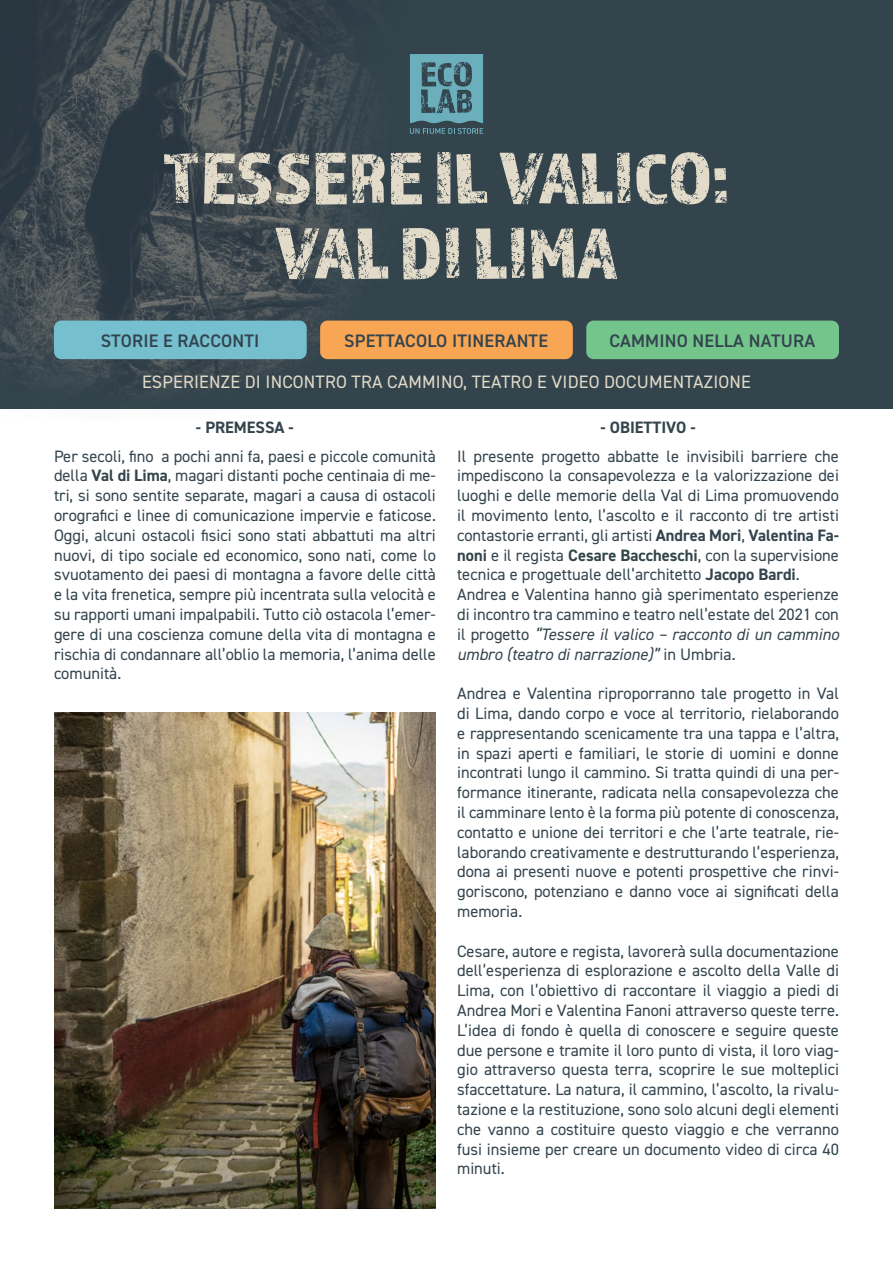
<style>
.page{position:relative;width:893px;height:1263px;background:#fff}
.page>*{position:absolute;margin:0;border:0;box-sizing:border-box;transform-origin:0 0}
.t1{font:75px/75px "Almaq Rough";color:#e3dbc9;text-align:center}
.t2{font:600 18.15px "DIN2014";letter-spacing:.01em;color:#33444d}
.t3{font:18px "DIN2014";letter-spacing:.01em;color:#e3dbc9}
.t4{font:16.5px/19.8px "DIN2014";color:#33444d;text-align:justify}
.t5{font:700 16.5px "DIN2014";color:#33444d}
.s1{font-weight:700}
.s2{font-style:italic}
</style>
<div class="page">
<div style="left:0;top:0;width:893px;height:408px;background:#33444d"></div>
<img style="left:0;top:0;width:564px;height:409px">
<img style="left:54px;top:712px;width:382px;height:497px">
<div style="left:54px;top:321px;width:253px;height:38px;background:#75bfcf;border-radius:7px"></div>
<div style="left:320px;top:321px;width:253px;height:38px;background:#f9a654;border-radius:7px"></div>
<div style="left:586px;top:321px;width:253px;height:38px;background:#74c58b;border-radius:7px"></div>
<svg style="left:410px;top:54px;width:73px;height:80px"></svg>
<h1 class="t1" style="left:163px;top:139px;width:568px">TESSERE IL VALICO:<br>VAL DI LIMA</h1>
<p class="t2" style="left:101px;top:329px;width:160px">STORIE E RACCONTI</p>
<p class="t2" style="left:344px;top:329px;width:205px">SPETTACOLO ITINERANTE</p>
<p class="t2" style="left:609px;top:329px;width:207px">CAMMINO NELLA NATURA</p>
<p class="t3" style="left:142px;top:371px;width:610px">ESPERIENZE DI INCONTRO TRA CAMMINO, TEATRO E VIDEO DOCUMENTAZIONE</p>
<p class="t5" style="left:196px;top:417px;width:99px">- PREMESSA -</p>
<p class="t4" style="left:54px;top:446px;width:383px">Per secoli, fino a pochi anni fa, paesi e piccole comunità della <span class="s1">Val di Lima</span>, magari distanti poche centinaia di me&shy;tri, si sono sentite separate, magari a causa di ostacoli orografici e linee di comunicazione impervie e faticose.<br>Oggi, alcuni ostacoli fisici sono stati abbattuti ma altri nuovi, di tipo sociale ed economico, sono nati, come lo svuotamento dei paesi di montagna a favore delle città e la vita frenetica, sempre più incentrata sulla velocità e su rapporti umani impalpabili. Tutto ciò ostacola l’emer&shy;gere di una coscienza comune della vita di montagna e rischia di condannare all’oblio la memoria, l’anima delle comunità.</p>
<p class="t5" style="left:600px;top:417px;width:97px">- OBIETTIVO -</p>
<p class="t4" style="left:457px;top:446px;width:383px;text-align:left">Il presente progetto abbatte le invisibili barriere che impediscono la consapevolezza e la valorizzazione dei luoghi e delle memorie della Val di Lima promuovendo il movimento lento, l’ascolto e il racconto di tre artisti contastorie erranti, gli artisti <span class="s1">Andrea Mori</span>, <span class="s1">Valentina Fa&shy;noni</span> e il regista <span class="s1">Cesare Baccheschi</span>, con la supervisione tecnica e progettuale dell’architetto <span class="s1">Jacopo Bardi</span>.<br>Andrea e Valentina hanno già sperimentato esperienze di incontro tra cammino e teatro nell’estate del 2021 con il progetto <span class="s2">“Tessere il valico – racconto di un cammino umbro (teatro di narrazione)”</span> in Umbria.</p>
<p class="t4" style="left:457px;top:683px;width:383px">Andrea e Valentina riproporranno tale progetto in Val di Lima, dando corpo e voce al territorio, rielaborando e rappresentando scenicamente tra una tappa e l’altra, in spazi aperti e familiari, le storie di uomini e donne incontrati lungo il cammino. Si tratta quindi di una per&shy;formance itinerante, radicata nella consapevolezza che il camminare lento è la forma più potente di conoscenza, contatto e unione dei territori e che l’arte teatrale, rie&shy;laborando creativamente e destrutturando l’esperienza, dona ai presenti nuove e potenti prospettive che rinvi&shy;goriscono, potenziano e danno voce ai significati della memoria.</p>
<p class="t4" style="left:457px;top:941px;width:383px">Cesare, autore e regista, lavorerà sulla documentazione dell’esperienza di esplorazione e ascolto della Valle di Lima, con l’obiettivo di raccontare il viaggio a piedi di Andrea Mori e Valentina Fanoni attraverso queste terre.<br>L’idea di fondo è quella di conoscere e seguire queste due persone e tramite il loro punto di vista, il loro viag&shy;gio attraverso questa terra, scoprire le sue molteplici sfaccettature. La natura, il cammino, l’ascolto, la rivalu&shy;tazione e la restituzione, sono solo alcuni degli elementi che vanno a costituire questo viaggio e che verranno fusi insieme per creare un documento video di circa 40 minuti.</p>
</div>
